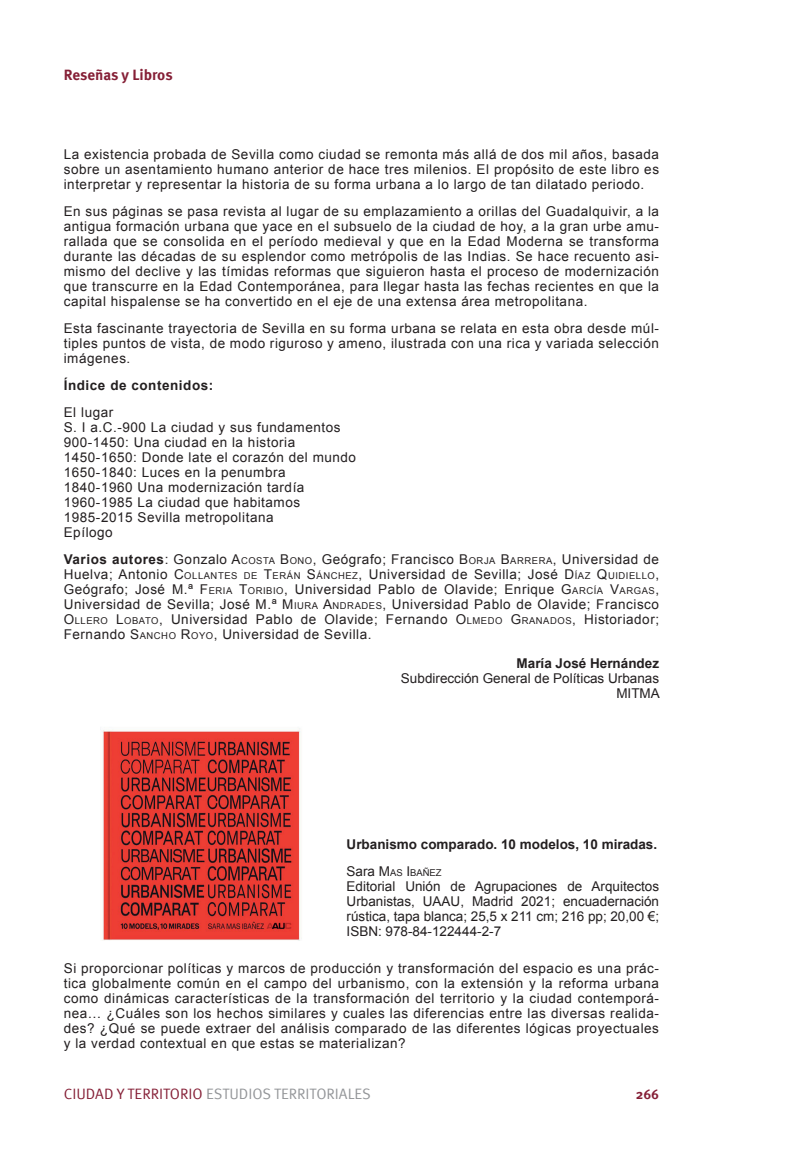
<style>
.page{position:relative;width:808px;height:1149px;background:#fff}
.page>*{position:absolute;margin:0;border:0;box-sizing:border-box;transform-origin:0 0}
.t1{font:15px "Meta Pro";color:#939598}
.t2{font:700 15px "Meta Pro";letter-spacing:-.005em;color:#851f36}
.t3{font:13.5px/15px "Arial";letter-spacing:.04em;color:#231f20;text-align:justify}
.t4{font:700 13.5px "Arial";color:#231f20}
.t5{font:13.5px/15px "Arial";color:#231f20;text-align:right}
.t6{font:700 13.5px "Arial";letter-spacing:.04em;color:#231f20}
.t7{font:700 13.5px "Meta Pro";color:#851f36}
.t8{font:9.45px "Arial";color:#231f20}
.s1{font-weight:700}
.s2{font-style:inherit}
.s3{font-size:9.45px}
.s4{font-size:13.5px}
.s5{color:#851f36}
</style>
<div class="page">
<img style="left:100px;top:728px;width:202px;height:212px">
<p class="t2" style="left:64px;top:63px;width:110px">Reseñas y Libros</p>
<p class="t3" style="left:64px;top:147px;width:597px">La existencia probada de Sevilla como ciudad se remonta más allá de dos mil años, basada sobre un asentamiento humano anterior de hace tres milenios. El propósito de este libro es interpretar y representar la historia de su forma urbana a lo largo de tan dilatado periodo.</p>
<p class="t3" style="left:64px;top:204px;width:597px">En sus páginas se pasa revista al lugar de su emplazamiento a orillas del Guadalquivir, a la antigua formación urbana que yace en el subsuelo de la ciudad de hoy, a la gran urbe amu&shy;rallada que se consolida en el período medieval y que en la Edad Moderna se transforma durante las décadas de su esplendor como metrópolis de las Indias. Se hace recuento asi&shy;mismo del declive y las tímidas reformas que siguieron hasta el proceso de modernización que transcurre en la Edad Contemporánea, para llegar hasta las fechas recientes en que la capital hispalense se ha convertido en el eje de una extensa área metropolitana.</p>
<p class="t3" style="left:64px;top:321px;width:597px">Esta fascinante trayectoria de Sevilla en su forma urbana se relata en esta obra desde múl&shy;tiples puntos de vista, de modo riguroso y ameno, ilustrada con una rica y variada selección imágenes.</p>
<p class="t6" style="left:64px;top:376px;width:151px">Índice de contenidos:</p>
<p class="t3" style="left:64px;top:405px;width:294px;text-align:left">El lugar<br>S. I a.C.-900 La ciudad y sus fundamentos<br>900-1450: Una ciudad en la historia<br>1450-1650: Donde late el corazón del mundo<br>1650-1840: Luces en la penumbra<br>1840-1960 Una modernización tardía<br>1960-1985 La ciudad que habitamos<br>1985-2015 Sevilla metropolitana<br>Epílogo</p>
<p class="t3" style="left:64px;top:552px;width:597px"><span class="s1">Varios autores</span>: Gonzalo <span class="s2">A</span><span class="s3">COSTA</span> <span class="s2">B</span><span class="s3">ONO</span>, Geógrafo; Francisco <span class="s2">B</span><span class="s3">ORJA</span> <span class="s2">B</span><span class="s3">ARRERA</span>, Universidad de Huelva; Antonio <span class="s2">C</span><span class="s3">OLLANTES DE</span> <span class="s2">T</span><span class="s3">ERÁN</span> <span class="s2">S</span><span class="s3">ÁNCHEZ</span>, Universidad de Sevilla; José <span class="s2">D</span> <span class="s3">ÍAZ</span> <span class="s2">Q</span><span class="s3">UIDIELLO</span>, Geógrafo; José M.ª <span class="s2">F</span><span class="s3">ERIA</span> <span class="s2">T</span><span class="s3">ORIBIO</span>, Universidad Pablo de Olavide; Enrique <span class="s2">G</span><span class="s3">ARCÍA</span> <span class="s2">V</span><span class="s3">ARGAS</span>, Universidad de Sevilla; José M.ª <span class="s2">M</span> <span class="s3">IURA</span> <span class="s2">A</span><span class="s3">NDRADES</span>, Universidad Pablo de Olavide; Francisco <span class="s2">O</span><span class="s3">LLERO</span> <span class="s2">L</span><span class="s3">OBATO</span>, Universidad Pablo de Olavide; Fernando <span class="s2">O</span><span class="s3">LMEDO</span> <span class="s2">G</span> <span class="s3">RANADOS</span>, Historiador; Fernando <span class="s2">S</span><span class="s3">ANCHO</span> <span class="s2">R</span><span class="s3">OYO</span>, Universidad de Sevilla.</p>
<p class="t4" style="left:517px;top:654px;width:144px">María José Hernández</p>
<p class="t5" style="left:401px;top:670px;width:260px">Subdirección General de Políticas Urbanas<br>MITMA</p>
<p class="t4" style="left:347px;top:834px;width:312px">Urbanismo comparado. 10 modelos, 10 miradas.</p>
<p class="t8" style="left:347px;top:866px;width:97px"><span class="s4">Sara</span> <span class="s4">M</span>AS <span class="s4">I</span> BAÑEZ</p>
<p class="t3" style="left:347px;top:878px;width:314px">Editorial Unión de Agrupaciones de Arquitectos Urbanistas, UAAU, Madrid 2021; encuadernación rústica, tapa blanca; 25,5 x 211 cm; 216 pp; 20,00 €; ISBN: 978-84-122444-2-7</p>
<p class="t3" style="left:64px;top:960px;width:597px">Si proporcionar políticas y marcos de producción y transformación del espacio es una prác&shy;tica globalmente común en el campo del urbanismo, con la extensión y la reforma urbana como dinámicas características de la transformación del territorio y la ciudad contemporá&shy;nea… ¿Cuáles son los hechos similares y cuales las diferencias entre las diversas realida&shy;des? ¿Qué se puede extraer del análisis comparado de las diferentes lógicas proyectuales y la verdad contextual en que estas se materializan?</p>
<p class="t1" style="left:64px;top:1082px;width:309px"><span class="s5">CIUDAD Y TERRITORIO</span> ESTUDIOS TERRITORIALES</p>
<p class="t7" style="left:636px;top:1083px;width:25px">266</p>
</div>
